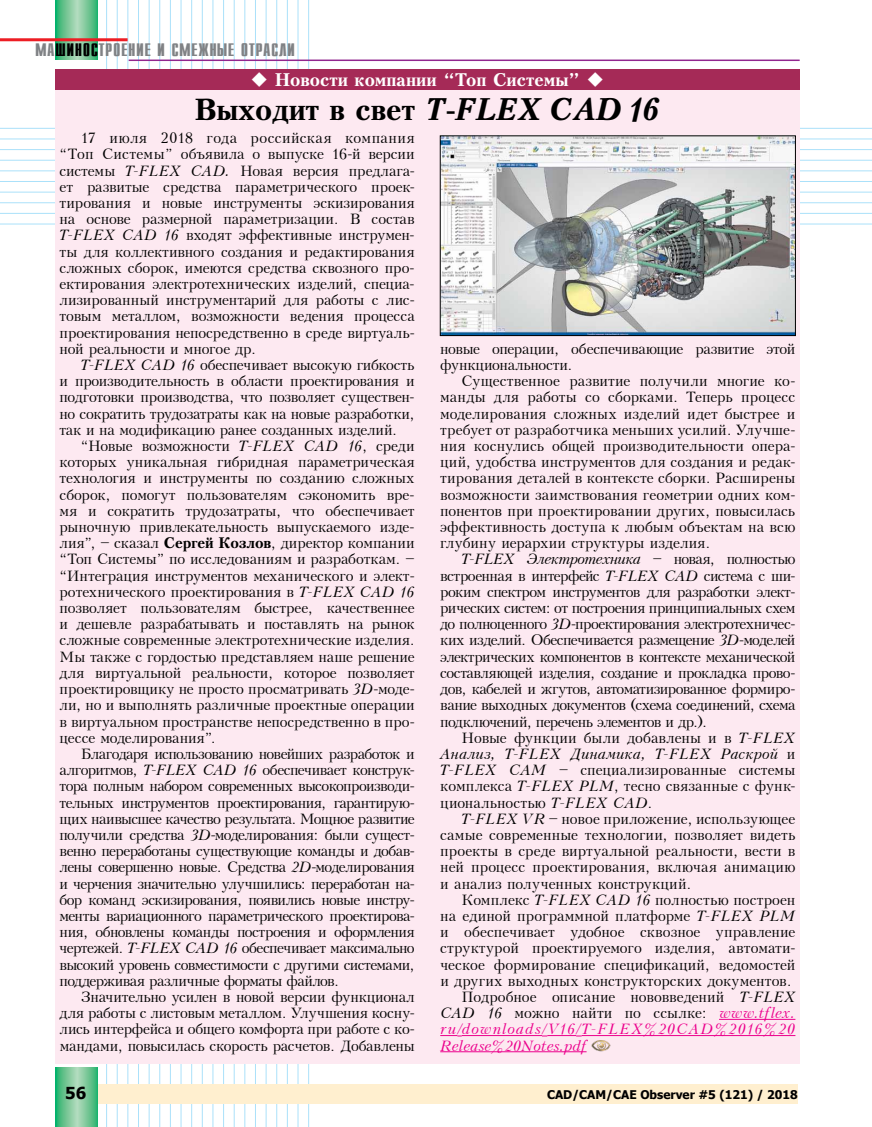
<style>
.page{position:relative;width:872px;height:1127px;background:#fff}
.page>*{position:absolute;margin:0;border:0;box-sizing:border-box;transform-origin:0 0}
.t1{font:700 30px "Peterburg";letter-spacing:-.01em;color:#000}
.t2{font:700 18px "Peterburg";color:#fff}
.t3{font:700 16.5px "Tahoma";color:#000}
.t4{font:15px/16.2px "Peterburg";letter-spacing:-.01em;color:#000;text-align:justify}
.t5{font:italic 15px "Peterburg";letter-spacing:.055em;color:#ec008c}
.t6{font:700 15px "Z Compact";letter-spacing:.03em;color:#808285}
.t7{font:italic 15px "Peterburg";letter-spacing:-.005em;color:#ec008c}
.t8{font:700 12px "Tahoma";color:#000}
.s1{color:#000}
.s2{font-style:italic}
.s3{font-weight:700}
.s4{font-style:italic;color:#ec008c}
.s5{font-family:"Times New Roman"}
</style>
<div class="page">
<hr style="left:106px;top:0;width:1px;height:1127px;background:#abe1fa">
<hr style="left:117px;top:0;width:1px;height:1127px;background:#abe1fa">
<hr style="left:128px;top:0;width:1px;height:1127px;background:#abe1fa">
<hr style="left:138px;top:0;width:1px;height:1127px;background:#abe1fa">
<hr style="left:149px;top:0;width:1px;height:1127px;background:#abe1fa">
<hr style="left:159px;top:0;width:1px;height:1127px;background:#abe1fa">
<hr style="left:170px;top:0;width:1px;height:1127px;background:#abe1fa">
<hr style="left:181px;top:0;width:1px;height:1127px;background:#abe1fa">
<hr style="left:191px;top:0;width:1px;height:1127px;background:#abe1fa">
<hr style="left:202px;top:0;width:1px;height:1127px;background:#abe1fa">
<hr style="left:213px;top:0;width:1px;height:1127px;background:#abe1fa">
<hr style="left:223px;top:0;width:1px;height:1127px;background:#abe1fa">
<hr style="left:234px;top:0;width:1px;height:1127px;background:#abe1fa">
<hr style="left:244px;top:0;width:1px;height:1127px;background:#abe1fa">
<hr style="left:255px;top:0;width:1px;height:1127px;background:#abe1fa">
<hr style="left:266px;top:0;width:1px;height:1127px;background:#abe1fa">
<hr style="left:276px;top:0;width:1px;height:1127px;background:#abe1fa">
<hr style="left:287px;top:0;width:1px;height:1127px;background:#abe1fa">
<hr style="left:298px;top:0;width:1px;height:1127px;background:#abe1fa">
<hr style="left:308px;top:0;width:1px;height:1127px;background:#abe1fa">
<hr style="left:0;top:128px;width:872px;height:1px;background:#abe1fa">
<hr style="left:0;top:139px;width:872px;height:1px;background:#abe1fa">
<hr style="left:0;top:149px;width:872px;height:1px;background:#abe1fa">
<hr style="left:0;top:160px;width:872px;height:1px;background:#abe1fa">
<hr style="left:0;top:171px;width:872px;height:1px;background:#abe1fa">
<hr style="left:0;top:181px;width:872px;height:1px;background:#abe1fa">
<hr style="left:0;top:192px;width:872px;height:1px;background:#abe1fa">
<hr style="left:0;top:202px;width:872px;height:1px;background:#abe1fa">
<hr style="left:0;top:213px;width:872px;height:1px;background:#abe1fa">
<hr style="left:0;top:224px;width:872px;height:1px;background:#abe1fa">
<div style="left:55px;top:1084px;width:743px;height:20px;background:#ffefcf"></div>
<svg style="left:55px;top:1068px;width:43px;height:59px;background:#6dc594"></svg>
<hr style="left:129px;top:60px;width:670px;height:1px;background:#92278f">
<svg style="left:55px;top:0;width:43px;height:60px;background:#6ec593"></svg>
<hr style="left:0;top:38px;width:128px;height:3px;background:#ed1d24">
<div style="left:55px;top:75px;width:744px;height:988px;background:#fde9f1"></div>
<hr style="left:719px;top:1019px;width:76px;height:1px;background:#ec008c">
<svg style="left:440px;top:1035px;width:22px;height:1px"></svg>
<hr style="left:462px;top:1035px;width:80px;height:1px;background:#ec008c">
<svg style="left:542px;top:1035px;width:39px;height:1px"></svg>
<hr style="left:581px;top:1035px;width:214px;height:1px;background:#ec008c">
<hr style="left:440px;top:1051px;width:146px;height:1px;background:#ec008c">
<img style="left:592px;top:1036px;width:19px;height:16px">
<div style="left:55px;top:69px;width:744px;height:20px;background:#a52a57"></div>
<img style="left:442px;top:138px;width:351px;height:196px">
<div style="left:440px;top:136px;width:355px;height:200px;border:1px solid #000"></div>
<p class="t6" style="left:35px;top:39px;width:261px">МА<span class="s1">ШИНОС</span>ТРОЕНИЕ И СМЕЖНЫЕ ОТРАСЛИ</p>
<p class="t2" style="left:251px;top:69px;width:355px">◆ Новости компании “Топ Системы” ◆</p>
<h1 class="t1" style="left:194px;top:91px;width:468px">Выходит в свет <span class="s2">T-FLEX CAD 16</span></h1>
<p class="t4" style="left:59px;top:130px;width:357px;text-indent:21px">17 июля 2018 года российская компания “Топ Системы” объявила о выпуске 16-й версии системы <span class="s2">T-FLEX CAD.</span> Новая версия предлага&shy;ет развитые средства параметрического проек&shy;тирования и новые инструменты эскизирования на основе размерной параметризации. В состав <span class="s2">T-FLEX CAD 16</span> входят эффективные инструмен&shy;ты для коллективного создания и редактирования сложных сборок, имеются средства сквозного про&shy;ектирования электротехнических изделий, специа&shy;лизированный инструментарий для работы с лис&shy;товым металлом, возможности ведения процесса проектирования непосредственно в среде виртуаль&shy;ной реальности и многое др.</p>
<p class="t4" style="left:59px;top:357px;width:357px;text-indent:21px"><span class="s2">T-FLEX CAD 16</span> обеспечивает высокую гибкость и производительность в области проектирования и подготовки производства, что позволяет существен&shy;но сократить трудозатраты как на новые разработки, так и на модификацию ранее созданных изделий.</p>
<p class="t4" style="left:59px;top:438px;width:357px;text-indent:21px">“Новые возможности <span class="s2">T-FLEX CAD 16</span>, среди которых уникальная гибридная параметрическая технология и инструменты по созданию сложных сборок, помогут пользователям сэкономить вре&shy;мя и сократить трудозатраты, что обеспечивает рыночную привлекательность выпускаемого изде&shy;лия”, – сказал <span class="s3">Сергей Козлов</span>, директор компании “Топ Системы” по исследованиям и разработкам. – “Интеграция инструментов механического и элект&shy;ротехнического проектирования в <span class="s2">T-FLEX CAD 16 </span>позволяет пользователям быстрее, качественнее и дешевле разрабатывать и поставлять на рынок сложные современные электротехнические изделия.<br>Мы также с гордостью представляем наше решение для виртуальной реальности, которое позволяет проектировщику не просто просматривать <span class="s2">3D</span>-моде&shy;ли, но и выполнять различные проектные операции в виртуальном пространстве непосредственно в про&shy;цессе моделирования”.</p>
<p class="t4" style="left:60px;top:746px;width:357px;text-indent:21px">Благодаря использованию новейших разработок и алгоритмов, <span class="s2">T-FLEX CAD 16</span> обеспечивает конструк&shy;тора полным набором современных высокопроизводи&shy;тельных инструментов проектирования, гарантирую&shy;щих наивысшее качество результата. Мощное развитие получили средства <span class="s2">3D</span>-моделирования: были сущест&shy;венно переработаны существующие команды и добав&shy;лены совершенно новые. Средства <span class="s2">2D</span>-моделирования и черчения значительно улучшились: переработан на&shy;бор команд эскизирования, появились новые инстру&shy;менты вариационного параметрического проектирова&shy;ния, обновлены команды построения и оформления чертежей. <span class="s2">T-FLEX CAD 16</span> обеспечивает максимально высокий уровень совместимости с другими системами, поддерживая различные форматы файлов.</p>
<p class="t4" style="left:60px;top:989px;width:357px;text-indent:21px">Значительно усилен в новой версии функционал для работы с листовым металлом. Улучшения косну&shy;лись интерфейса и общего комфорта при работе с ко&shy;мандами, повысилась скорость расчетов. Добавлены</p>
<p class="t4" style="left:440px;top:341px;width:357px">новые операции, обеспечивающие развитие этой функциональности.</p>
<p class="t4" style="left:440px;top:373px;width:357px;text-indent:21px">Существенное развитие получили многие ко&shy;манды для работы со сборками. Теперь процесс моделирования сложных изделий идет быстрее и требует от разработчика меньших усилий. Улучше&shy;ния коснулись общей производительности опера&shy;ций, удобства инструментов для создания и редак&shy;тирования деталей в контексте сборки. Расширены возможности заимствования геометрии одних ком&shy;понентов при проектировании других, повысилась эффективность доступа к любым объектам на всю глубину иерархии структуры изделия.</p>
<p class="t4" style="left:440px;top:551px;width:357px;text-indent:21px"><span class="s2">T-FLEX Электротехника</span> – новая, полностью встроенная в интерфейс <span class="s2">T-FLEX CAD</span> система с ши&shy;роким спектром инструментов для разработки элект&shy;рических систем: от построения принципиальных схем до полноценного <span class="s2">3D</span>-проектирования электротехничес&shy;ких изделий. Обеспечивается размещение <span class="s2">3D</span>-моделей электрических компонентов в контексте механической составляющей изделия, создание и прокладка прово&shy;дов, кабелей и жгутов, автоматизированное формиро&shy;вание выходных документов (схема соединений, схема подключений, перечень элементов и др.).</p>
<p class="t4" style="left:440px;top:730px;width:357px;text-indent:21px">Новые функции были добавлены и в <span class="s2">T-FLEX Анализ, T-FLEX Динамика, T-FLEX Раскрой</span> и <span class="s2">T-FLEX CAM</span> – специализированные системы комплекса -<span class="s2">T-FLEX PLM</span>, тесно связанные с функ&shy;циональностью <span class="s2">T-FLEX CAD</span>.</p>
<p class="t4" style="left:440px;top:811px;width:357px;text-indent:21px"><span class="s2">T-FLEX VR</span> – новое приложение, использующее самые современные технологии, позволяет видеть проекты в среде виртуальной реальности, вести в ней процесс проектирования, включая анимацию и анализ полученных конструкций.</p>
<p class="t4" style="left:461px;top:892px;width:335px">Комплекс <span class="s2">T-FLEX CAD 16</span> полностью построен</p>
<p class="t4" style="left:440px;top:908px;width:357px">на единой программной платформе <span class="s2">T-FLEX PLM</span></p>
<p class="t4" style="left:440px;top:924px;width:357px">и обеспечивает удобное сквозное управление</p>
<p class="t4" style="left:440px;top:940px;width:357px">структурой проектируемого изделия, автомати-</p>
<p class="t4" style="left:440px;top:956px;width:356px">ческое формирование спецификаций, ведомостей</p>
<p class="t4" style="left:440px;top:973px;width:353px">и других выходных конструкторских документов.</p>
<p class="t4" style="left:461px;top:989px;width:335px">Подробное описание нововведений -<span class="s2">T-FLEX</span></p>
<p class="t4" style="left:440px;top:1005px;width:357px"><span class="s2">CAD 16</span> можно найти по ссылке: <span class="s4">www.tflex.</span></p>
<p class="t5" style="left:440px;top:1021px;width:357px">ru<span class="s5">/</span>downloads<span class="s5">/</span>V16<span class="s5">/</span>T-FLEX%20CAD%2016%20</p>
<p class="t7" style="left:440px;top:1037px;width:148px">Release%20Notes.pdf</p>
<p class="t3" style="left:65px;top:1081px;width:23px">56</p>
<p class="t8" style="left:547px;top:1086px;width:252px">CAD/cam/cae Observer #5 (121) / 2018</p>
</div>
